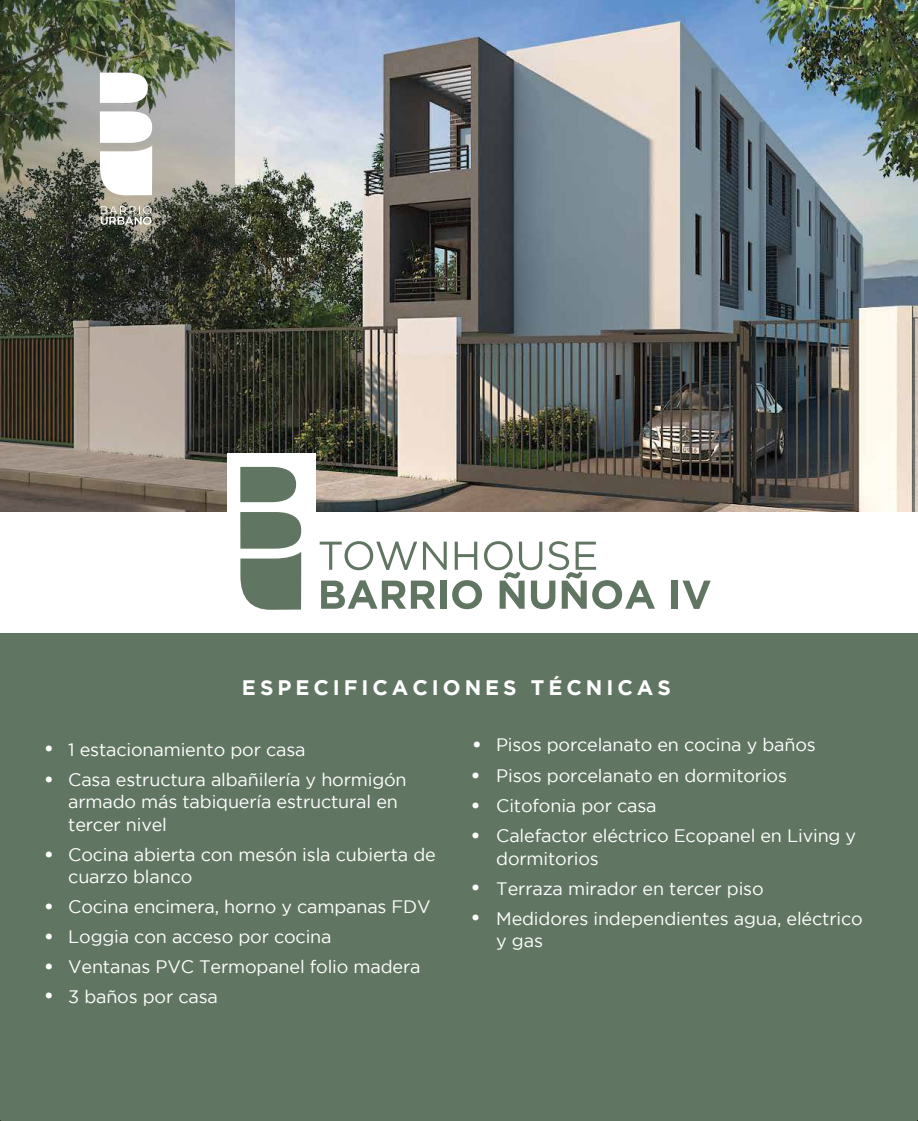
<style>
.page{position:relative;width:918px;height:1121px;background:#fff}
.page>*{position:absolute;margin:0;border:0;box-sizing:border-box;transform-origin:0 0}
.t1{font:700 21px "Gotham";letter-spacing:.19em;color:#fff}
.t2{font:500 21px/29.7px "Gotham";color:#fff}
.t3{font:18px/30px "Gotham";letter-spacing:-.01em;color:#fff}
</style>
<div class="page">
<img style="left:235px;top:0;width:683px;height:511px">
<div style="left:0;top:633px;width:918px;height:488px;background:#617662"></div>
<img style="left:0;top:0;width:235px;height:511px">
<svg style="left:101px;top:206px;width:50px;height:19px"></svg>
<svg style="left:100px;top:111px;width:52px;height:84px"></svg>
<svg style="left:100px;top:73px;width:48px;height:30px"></svg>
<div style="left:227px;top:454px;width:89px;height:164px;background:#fff"></div>
<svg style="left:240px;top:512px;width:61px;height:98px"></svg>
<svg style="left:240px;top:467px;width:56px;height:35px"></svg>
<svg style="left:320px;top:541px;width:335px;height:68px"></svg>
<div style="left:672px;top:580px;width:6px;height:29px;background:#617662"></div>
<svg style="left:682px;top:580px;width:29px;height:29px"></svg>
<p class="t1" style="left:242px;top:675px;width:430px">ESPECIFICACIONES TÉCNICAS</p>
<p class="t2" style="left:44px;top:733px;width:12px">•</p>
<p class="t3" style="left:496px;top:729px;width:321px">Pisos porcelanato en cocina y baños</p>
<p class="t2" style="left:44px;top:764px;width:12px">•</p>
<p class="t2" style="left:471px;top:729px;width:13px;line-height:30.3px">• •</p>
<p class="t3" style="left:68px;top:734px;width:340px">1 estacionamiento por casa<br>Casa estructura albañilería y hormigón</p>
<p class="t3" style="left:68px;top:790px;width:331px;line-height:22.5px">armado más tabiquería estructural en tercer nivel</p>
<p class="t3" style="left:68px;top:843px;width:369px;line-height:22.5px">Cocina abierta con mesón isla cubierta de cuarzo blanco</p>
<p class="t3" style="left:68px;top:891px;width:364px">Cocina encimera, horno y campanas FDV<br>Loggia con acceso por cocina<br>Ventanas PVC Termopanel folio madera<br>3 baños por casa</p>
<p class="t3" style="left:496px;top:761px;width:362px">Pisos porcelanato en dormitorios<br>Citofonia por casa<br>Calefactor eléctrico Ecopanel en Living y</p>
<p class="t3" style="left:496px;top:843px;width:368px">dormitorios<br>Terraza mirador en tercer piso<br>Medidores independientes agua, eléctrico</p>
<p class="t3" style="left:496px;top:926px;width:48px">y gas</p>
<p class="t2" style="left:471px;top:790px;width:12px">•</p>
<p class="t2" style="left:471px;top:820px;width:12px">•</p>
<p class="t2" style="left:44px;top:839px;width:12px">•</p>
<p class="t2" style="left:471px;top:871px;width:12px;line-height:30.3px">• •</p>
<p class="t2" style="left:44px;top:891px;width:12px;text-align:justify">• • • •</p>
</div>
